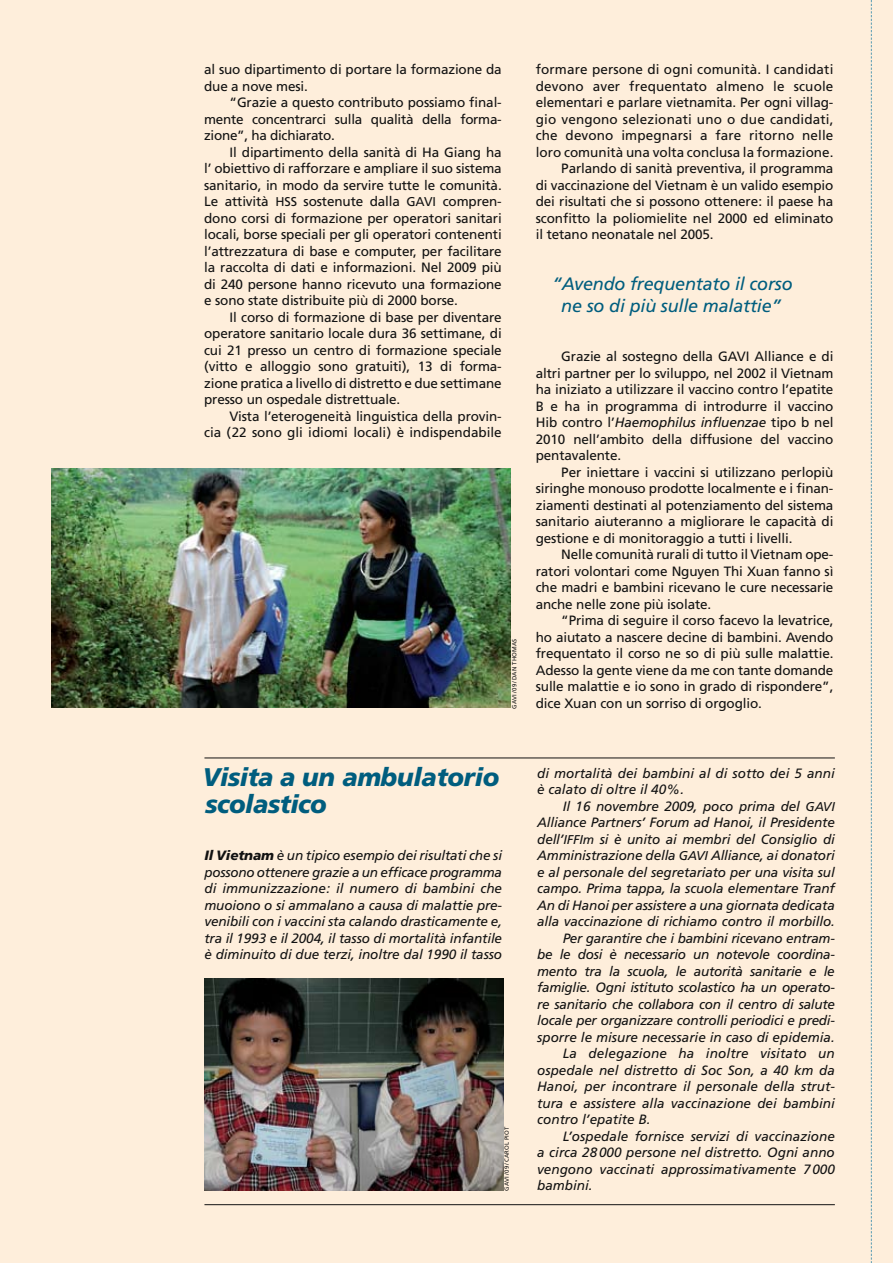
<style>
.page{position:relative;width:893px;height:1263px;background:#feeedb}
.page>*{position:absolute;margin:0;border:0;box-sizing:border-box;transform-origin:0 0}
.t1{font:italic 900 25.5px/27px "Frutiger";letter-spacing:-.02em;color:#005d7e}
.t2{font:italic 18px/22.5px "Frutiger";letter-spacing:-.01em;color:#005d7e;text-align:center}
.t3{font:13.5px/16.5px "Frutiger";letter-spacing:-.01em;color:#121212;text-align:justify}
.t4{font:italic 13.5px/16.5px "Frutiger";letter-spacing:-.01em;color:#121212;text-align:justify}
.t5{font:13.5px "Frutiger";letter-spacing:.01em;color:#121212}
.t6{font:italic 13.5px "Frutiger";letter-spacing:.01em;color:#121212}
.t7{font:6px "Frutiger";letter-spacing:.025em;color:#121212}
.s1{font-size:12.75px}
.s2{font-style:italic}
.s3{font-weight:900}
</style>
<div class="page">
<svg style="left:871px;top:0;width:1px;height:1263px"></svg>
<img style="left:204px;top:978px;width:299px;height:213px">
<hr style="left:204px;top:757px;width:631px;height:1px;background:#121212">
<hr style="left:204px;top:1204px;width:631px;height:1px;background:#121212">
<img style="left:51px;top:468px;width:459px;height:240px">
<p class="t3" style="left:204px;top:61px;width:299px">al suo dipartimento di portare la formazione da due a nove mesi.</p>
<p class="t3" style="left:204px;top:94px;width:299px;text-indent:26px">“Grazie a questo contributo possiamo final&shy;mente concentrarci sulla qualità della forma&shy;zione”, ha dichiarato.</p>
<p class="t3" style="left:204px;top:144px;width:299px;text-indent:26px">Il dipartimento della sanità di Ha Giang ha l’ obiettivo di rafforzare e ampliare il suo sistema sanitario, in modo da servire tutte le comunità.<br>Le attività <span class="s1">HSS</span> sostenute dalla <span class="s1">GAVI</span> compren&shy;dono corsi di formazione per operatori sanitari locali, borse speciali per gli operatori contenenti l’attrezzatura di base e computer, per facilitare la raccolta di dati e informazioni. Nel 2009 più di 240 persone hanno ricevuto una formazione e sono state distribuite più di 2000 borse.</p>
<p class="t3" style="left:204px;top:309px;width:299px;text-indent:26px">Il corso di formazione di base per diventare operatore sanitario locale dura 36 settimane, di cui 21 presso un centro di formazione speciale (vitto e alloggio sono gratuiti), 13 di forma&shy;zione pratica a livello di distretto e due settimane presso un ospedale distrettuale.</p>
<p class="t3" style="left:204px;top:408px;width:299px;text-align:right">Vista l’eterogeneità linguistica della provin-<br>cia (22 sono gli idiomi locali) è indispendabile</p>
<p class="t7" style="left:511px;top:709px;width:71px;rotate:-90deg">GAVI/09 /Dan Thomas</p>
<p class="t5" style="left:536px;top:62px;width:299px">formare persone di ogni comunità. I candidati</p>
<p class="t5" style="left:536px;top:78px;width:299px">devono aver frequentato almeno le scuole</p>
<p class="t3" style="left:536px;top:94px;width:299px">elementari e parlare vietnamita. Per ogni villag-</p>
<p class="t5" style="left:536px;top:111px;width:299px">gio vengono selezionati uno o due candidati,</p>
<p class="t5" style="left:536px;top:128px;width:299px">che devono impegnarsi a fare ritorno nelle</p>
<p class="t3" style="left:536px;top:144px;width:299px">loro comunità una volta conclusa la formazione.</p>
<p class="t3" style="left:561px;top:160px;width:274px">Parlando di sanità preventiva, il programma</p>
<p class="t3" style="left:536px;top:177px;width:299px">di vaccinazione del Vietnam è un valido esempio</p>
<p class="t3" style="left:536px;top:193px;width:299px">dei risultati che si possono ottenere: il paese ha</p>
<p class="t3" style="left:536px;top:210px;width:299px">sconfitto la poliomielite nel 2000 ed eliminato</p>
<p class="t3" style="left:536px;top:226px;width:179px">il tetano neonatale nel 2005.</p>
<h2 class="t2" style="left:552px;top:272px;width:242px">“Avendo frequentato il corso ne so di più sulle malattie”</h2>
<p class="t3" style="left:536px;top:348px;width:299px;text-indent:26px">Grazie al sostegno della GAVI Alliance e di altri partner per lo sviluppo, nel 2002 il Vietnam ha iniziato a utilizzare il vaccino contro l’epatite B e ha in programma di introdurre il vaccino Hib contro l’<span class="s2">Haemophilus influenzae</span> tipo b nel 2010 nell’ambito della diffusione del vaccino pentavalente.</p>
<p class="t3" style="left:536px;top:463px;width:299px;text-indent:26px">Per iniettare i vaccini si utilizzano perlopiù siringhe monouso prodotte localmente e i finan&shy;ziamenti destinati al potenziamento del sistema sanitario aiuteranno a migliorare le capacità di gestione e di monitoraggio a tutti i livelli.</p>
<p class="t3" style="left:536px;top:546px;width:299px;text-indent:26px">Nelle comunità rurali di tutto il Vietnam ope&shy;ratori volontari come Nguyen Thi Xuan fanno sì che madri e bambini ricevano le cure necessarie anche nelle zone più isolate.</p>
<p class="t3" style="left:536px;top:612px;width:299px;text-indent:26px">“Prima di seguire il corso facevo la levatrice, ho aiutato a nascere decine di bambini. Avendo frequentato il corso ne so di più sulle malattie.<br>Adesso la gente viene da me con tante domande sulle malattie e io sono in grado di rispondere”,</p>
<p class="t3" style="left:536px;top:694px;width:228px">dice Xuan con un sorriso di orgoglio.</p>
<h1 class="t1" style="left:202px;top:763px;width:299px">Visita a un ambulatorio scolastico</h1>
<p class="t4" style="left:204px;top:847px;width:299px"><span class="s3">Il Vietnam</span> è un tipico esempio dei risultati che si possono ottenere grazie a un efficace programma di immunizzazione: il numero di bambini che muoiono o si ammalano a causa di malattie pre&shy;venibili con i vaccini sta calando drasticamente e, tra il 1993 e il 2004, il tasso di mortalità infantile è diminuito di due terzi, inoltre dal 1990 il tasso</p>
<p class="t7" style="left:503px;top:1191px;width:65px;rotate:-90deg">GAVI /09 /Carol Piot</p>
<p class="t4" style="left:537px;top:765px;width:299px">di mortalità dei bambini al di sotto dei 5 anni è calato di oltre il 40%.</p>
<p class="t4" style="left:563px;top:798px;width:274px">Il 16 novembre 2009, poco prima del <span class="s1">GAVI</span></p>
<p class="t4" style="left:537px;top:814px;width:299px">Alliance Partners’ Forum ad Hanoi, il Presidente</p>
<p class="t4" style="left:537px;top:831px;width:299px">dell’<span class="s1">IFFIm</span> si è unito ai membri del Consiglio di</p>
<p class="t4" style="left:537px;top:847px;width:299px">Amministrazione della <span class="s1">GAVI</span> Alliance, ai donatori</p>
<p class="t4" style="left:537px;top:864px;width:299px">e al personale del segretariato per una visita sul</p>
<p class="t4" style="left:537px;top:880px;width:299px">campo. Prima tappa, la scuola elementare Tranf</p>
<p class="t4" style="left:537px;top:897px;width:299px">An di Hanoi per assistere a una giornata dedicata</p>
<p class="t4" style="left:537px;top:913px;width:299px">alla vaccinazione di richiamo contro il morbillo.</p>
<p class="t4" style="left:563px;top:930px;width:274px">Per garantire che i bambini ricevano entram-</p>
<p class="t4" style="left:537px;top:946px;width:299px">be le dosi è necessario un notevole coordina-</p>
<p class="t4" style="left:537px;top:963px;width:299px">mento tra la scuola, le autorità sanitarie e le</p>
<p class="t4" style="left:537px;top:979px;width:299px">famiglie. Ogni istituto scolastico ha un operato-</p>
<p class="t4" style="left:537px;top:996px;width:299px">re sanitario che collabora con il centro di salute</p>
<p class="t4" style="left:537px;top:1012px;width:299px">locale per organizzare controlli periodici e predi-</p>
<p class="t4" style="left:537px;top:1029px;width:299px">sporre le misure necessarie in caso di epidemia.</p>
<p class="t6" style="left:563px;top:1046px;width:274px">La delegazione ha inoltre visitato un</p>
<p class="t4" style="left:537px;top:1062px;width:299px">ospedale nel distretto di Soc Son, a 40 km da</p>
<p class="t4" style="left:537px;top:1078px;width:299px">Hanoi, per incontrare il personale della strut-</p>
<p class="t4" style="left:537px;top:1095px;width:299px">tura e assistere alla vaccinazione dei bambini</p>
<p class="t4" style="left:537px;top:1111px;width:115px">contro l’epatite B.</p>
<p class="t4" style="left:563px;top:1128px;width:274px">L’ospedale fornisce servizi di vaccinazione</p>
<p class="t4" style="left:537px;top:1144px;width:299px">a circa 28000 persone nel distretto. Ogni anno</p>
<p class="t4" style="left:537px;top:1161px;width:299px">vengono vaccinati approssimativamente 7000</p>
<p class="t4" style="left:537px;top:1177px;width:57px">bambini.</p>
</div>
